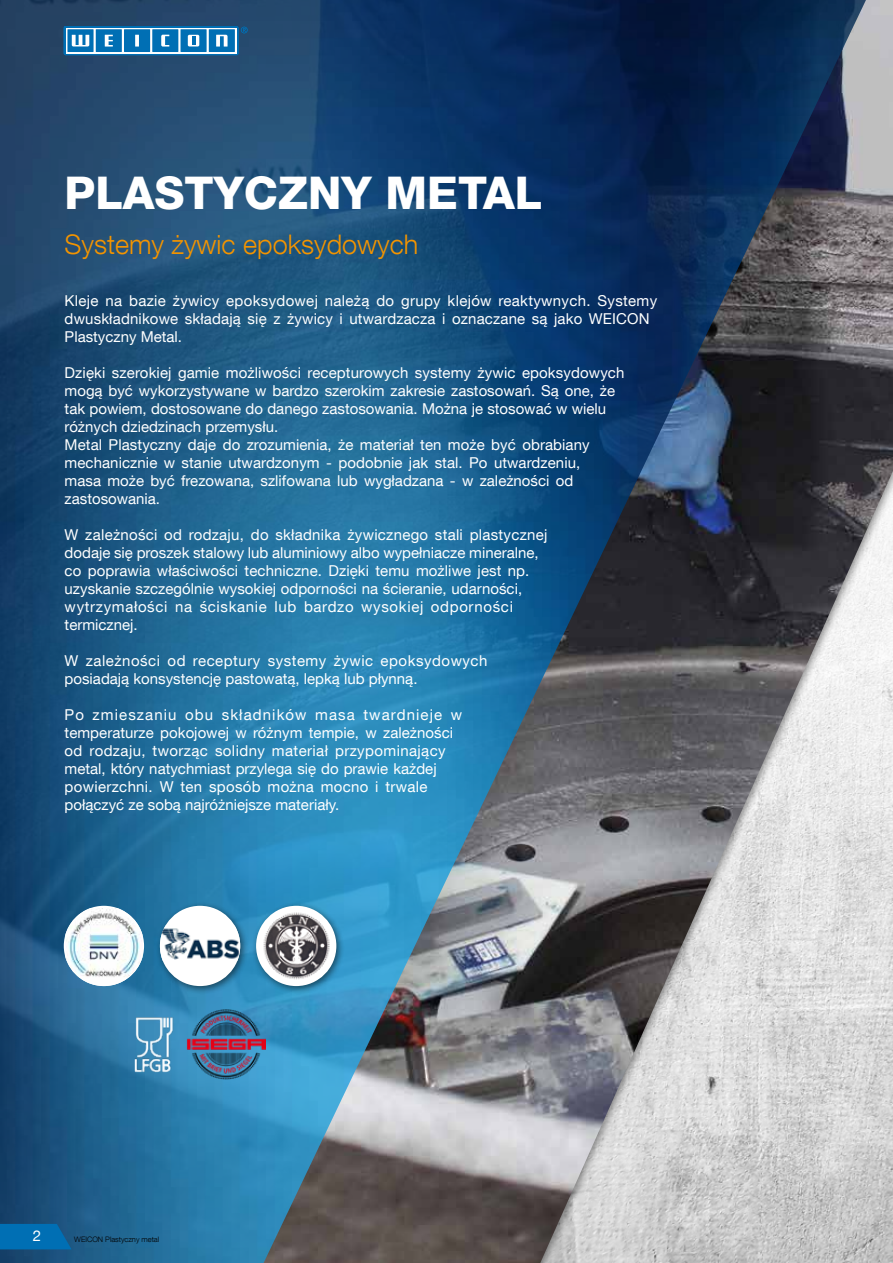
<style>
.page{position:relative;width:893px;height:1263px;background:#fff}
.page>*{position:absolute;margin:0;border:0;box-sizing:border-box;transform-origin:0 0}
.t1{font:800 45px "Helvetica Neue LT Com";color:#fff}
.t2{font:300 27px "Helvetica Neue LT Com";color:#f39400}
.t3{font:15px/18px "Helvetica Neue LT Com";letter-spacing:.005em;color:#fff}
.t4{font:300 7.5px "Helvetica Neue LT Com";color:#000}
</style>
<div class="page">
<img style="left:867px;top:0;width:26px;height:1263px">
<img style="left:0;top:0;width:867px;height:1263px">
<div style="left:155px;top:901px;width:94px;height:93px;background:#000;opacity:.5"></div>
<div style="left:160px;top:906px;width:80px;height:80px;background:#fff;border-radius:50%"></div>
<img style="left:160px;top:925px;width:80px;height:36px">
<div style="left:251px;top:901px;width:94px;height:93px;background:#000;opacity:.5"></div>
<img style="left:256px;top:906px;width:80px;height:80px;border-radius:40px">
<img style="left:65px;top:908px;width:78px;height:78px">
<img style="left:186px;top:1008px;width:80px;height:71px">
<img style="left:128px;top:1002px;width:50px;height:83px">
<svg style="left:0;top:1224px;width:72px;height:25px;background:#036cae"></svg>
<svg style="left:64px;top:26px;width:184px;height:29px"></svg>
<h1 class="t1" style="left:65px;top:166px;width:479px">PLASTYCZNY METAL</h1>
<h2 class="t2" style="left:65px;top:228px;width:355px">Systemy żywic epoksydowych</h2>
<p class="t3" style="left:65px;top:291px;width:594px">Kleje na bazie żywicy epoksydowej należą do grupy klejów reaktywnych. Systemy dwuskładnikowe składają się z żywicy i utwardzacza i oznaczane są jako WEICON<br>Plastyczny Metal.</p>
<p class="t3" style="left:65px;top:363px;width:561px">Dzięki szerokiej gamie możliwości recepturowych systemy żywic epoksydowych mogą być wykorzystywane w bardzo szerokim zakresie zastosowań. Są one, że tak powiem, dostosowane do danego zastosowania. Można je stosować w wielu różnych dziedzinach przemysłu.<br>Metal Plastyczny daje do zrozumienia, że materiał ten może być obrabiany mechanicznie w stanie utwardzonym - podobnie jak stal. Po utwardzeniu,<br>masa może być frezowana, szlifowana lub wygładzana - w zależności od zastosowania.</p>
<p class="t3" style="left:65px;top:525px;width:484px">W zależności od rodzaju, do składnika żywicznego stali plastycznej dodaje się proszek stalowy lub aluminiowy albo wypełniacze mineralne, co poprawia właściwości techniczne. Dzięki temu możliwe jest np. uzyskanie szczególnie wysokiej odporności na ścieranie, udarności, wytrzymałości na ściskanie lub bardzo wysokiej odporności termicznej.</p>
<p class="t3" style="left:65px;top:651px;width:424px">W zależności od receptury systemy żywic epoksydowych posiadają konsystencję pastowatą, lepką lub płynną.</p>
<p class="t3" style="left:65px;top:705px;width:399px">Po zmieszaniu obu składników masa twardnieje w temperaturze pokojowej w różnym tempie, w zależności od rodzaju, tworząc solidny materiał przypominający metal, który natychmiast przylega się do prawie każdej powierzchni. W ten sposób można mocno i trwale połączyć ze sobą najróżniejsze materiały.</p>
<p class="t3" style="left:33px;top:1226px;width:10px">2</p>
<p class="t4" style="left:74px;top:1235px;width:87px">WEICON Plastyczny metal</p>
</div>
